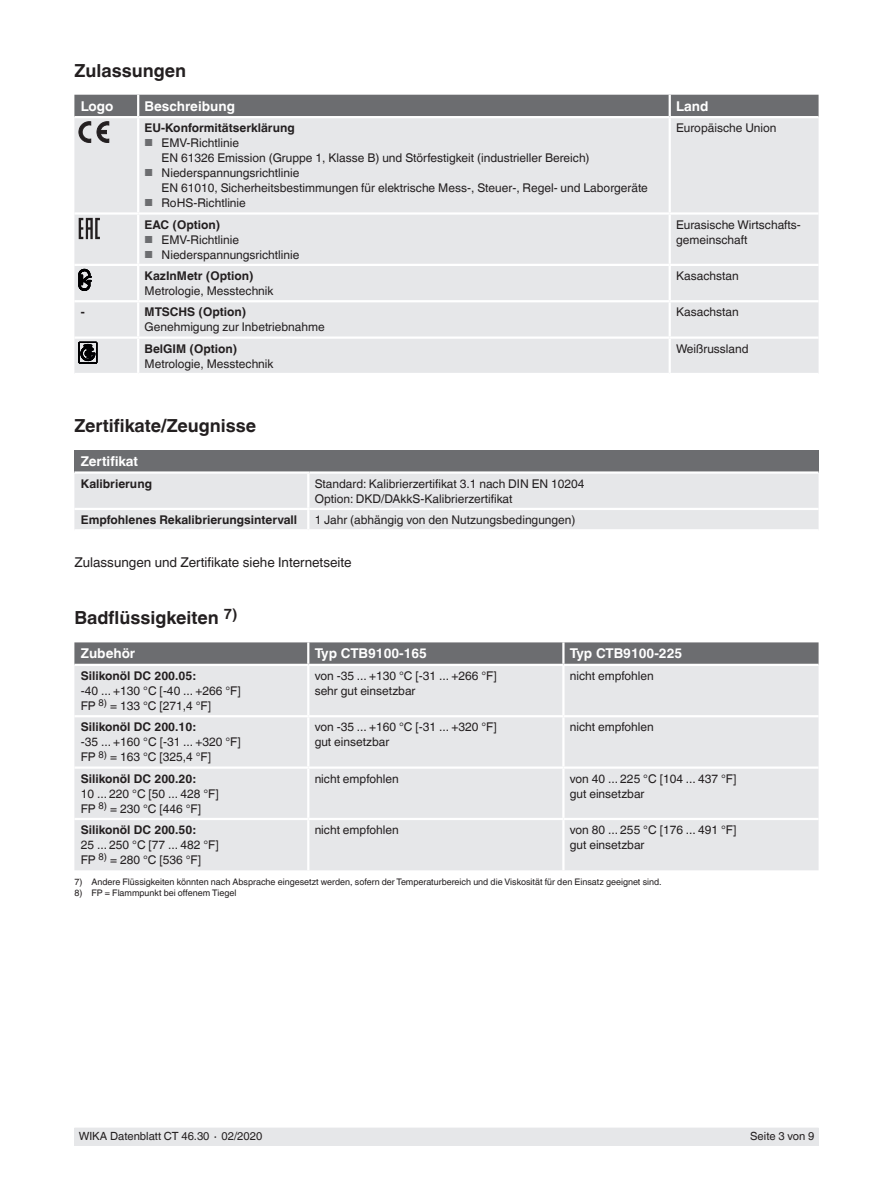
<style>
.page{position:relative;width:893px;height:1188px;background:#fff}
.page>*{position:absolute;margin:0;border:0;box-sizing:border-box;transform-origin:0 0}
.t1{font:700 18px "Helvetica World";color:#231f20}
.t2{font:700 13.5px "Helvetica World";color:#fff}
.t3{font:13.5px "Helvetica World";color:#231f20}
.t4{font:12px/15px "Helvetica World";color:#231f20}
.t5{font:700 12px "Helvetica World";color:#231f20}
.t6{font:11.25px "Helvetica World";color:#231f20}
.t7{font:9px "Helvetica World";color:#231f20}
.s1{font-size:10.2px;color:#6c6d70}
</style>
<div class="page">
<div style="left:74px;top:1128px;width:745px;height:17px;background:#e6e7e9"></div>
<div style="left:74px;top:142px;width:745px;height:231px;background:#e6e7e9"></div>
<hr style="left:138px;top:212px;width:532px;height:3px;background:#fff">
<hr style="left:138px;top:264px;width:532px;height:2px;background:#fff">
<hr style="left:137px;top:266px;width:2px;height:34px;background:#fff">
<hr style="left:669px;top:266px;width:2px;height:34px;background:#fff">
<hr style="left:137px;top:339px;width:2px;height:34px;background:#fff">
<hr style="left:669px;top:339px;width:2px;height:34px;background:#fff">
<hr style="left:74px;top:336px;width:64px;height:3px;background:#fff">
<hr style="left:138px;top:336px;width:532px;height:3px;background:#fff">
<hr style="left:670px;top:336px;width:149px;height:3px;background:#fff">
<hr style="left:74px;top:300px;width:64px;height:2px;background:#fff">
<hr style="left:138px;top:300px;width:532px;height:2px;background:#fff">
<hr style="left:137px;top:302px;width:2px;height:34px;background:#fff">
<hr style="left:670px;top:300px;width:149px;height:2px;background:#fff">
<hr style="left:669px;top:302px;width:2px;height:34px;background:#fff">
<hr style="left:74px;top:212px;width:64px;height:3px;background:#fff">
<hr style="left:74px;top:264px;width:64px;height:2px;background:#fff">
<hr style="left:670px;top:212px;width:149px;height:3px;background:#fff">
<hr style="left:670px;top:264px;width:149px;height:2px;background:#fff">
<hr style="left:669px;top:118px;width:2px;height:94px;background:#fff">
<hr style="left:137px;top:118px;width:2px;height:94px;background:#fff">
<hr style="left:669px;top:215px;width:2px;height:49px;background:#fff">
<hr style="left:137px;top:215px;width:2px;height:49px;background:#fff">
<div style="left:74px;top:450px;width:745px;height:23px;background:#6c6d70"></div>
<div style="left:74px;top:474px;width:745px;height:55px;background:#e6e7e9"></div>
<hr style="left:307px;top:474px;width:2px;height:34px;background:#fff">
<hr style="left:74px;top:508px;width:235px;height:2px;background:#fff">
<hr style="left:74px;top:471px;width:235px;height:3px;background:#fff">
<hr style="left:309px;top:471px;width:510px;height:3px;background:#fff">
<hr style="left:309px;top:508px;width:510px;height:2px;background:#fff">
<svg style="left:307px;top:510px;width:2px;height:19px"></svg>
<svg style="left:74px;top:642px;width:745px;height:22px;background:#707174"></svg>
<div style="left:74px;top:666px;width:745px;height:204px;background:#e6e7e9"></div>
<hr style="left:307px;top:642px;width:2px;height:22px;background:#fff">
<hr style="left:562px;top:642px;width:3px;height:22px;background:#fff">
<hr style="left:307px;top:666px;width:2px;height:49px;background:#fff">
<hr style="left:562px;top:666px;width:3px;height:49px;background:#fff">
<hr style="left:74px;top:715px;width:234px;height:2px;background:#fff">
<hr style="left:308px;top:715px;width:255px;height:2px;background:#fff">
<hr style="left:307px;top:717px;width:2px;height:49px;background:#fff">
<hr style="left:563px;top:715px;width:256px;height:2px;background:#fff">
<hr style="left:562px;top:717px;width:3px;height:49px;background:#fff">
<hr style="left:74px;top:766px;width:234px;height:3px;background:#fff">
<hr style="left:308px;top:766px;width:255px;height:3px;background:#fff">
<hr style="left:307px;top:769px;width:2px;height:49px;background:#fff">
<hr style="left:563px;top:766px;width:256px;height:3px;background:#fff">
<hr style="left:562px;top:769px;width:3px;height:49px;background:#fff">
<hr style="left:74px;top:818px;width:234px;height:2px;background:#fff">
<hr style="left:308px;top:818px;width:255px;height:2px;background:#fff">
<hr style="left:307px;top:820px;width:2px;height:50px;background:#fff">
<hr style="left:563px;top:818px;width:256px;height:2px;background:#fff">
<hr style="left:562px;top:820px;width:3px;height:50px;background:#fff">
<svg style="left:74px;top:95px;width:745px;height:47px;background:#afb0b2"></svg>
<svg style="left:79px;top:218px;width:21px;height:21px"></svg>
<svg style="left:79px;top:269px;width:12px;height:22px"></svg>
<svg style="left:79px;top:342px;width:18px;height:22px"></svg>
<h1 class="t1" style="left:74px;top:60px;width:113px">Zulassungen</h1>
<p class="t2" style="left:81px;top:98px;width:34px">Logo</p>
<p class="t2" style="left:145px;top:98px;width:92px">Beschreibung</p>
<p class="t2" style="left:676px;top:98px;width:34px">Land</p>
<p class="t5" style="left:145px;top:121px;width:152px">EU-Konformitätserklärung</p>
<p class="t4" style="left:162px;top:135px;width:430px;text-indent:-17px"><span class="s1">■</span> EMV-Richtlinie<br>EN 61326 Emission (Gruppe 1, Klasse B) und Störfestigkeit (industrieller Bereich)</p>
<p class="t4" style="left:162px;top:165px;width:488px;text-indent:-17px"><span class="s1">■</span> Niederspannungsrichtlinie<br>EN 61010, Sicherheitsbestimmungen für elektrische Mess-, Steuer-, Regel- und Laborgeräte</p>
<p class="t4" style="left:145px;top:195px;width:103px"><span class="s1">■</span> RoHS-Richtlinie</p>
<p class="t4" style="left:676px;top:120px;width:102px">Europäische Union</p>
<p class="t5" style="left:145px;top:217px;width:77px">EAC (Option)</p>
<p class="t4" style="left:145px;top:232px;width:96px"><span class="s1">■</span> EMV-Richtlinie</p>
<p class="t4" style="left:145px;top:247px;width:156px"><span class="s1">■</span> Niederspannungsrichtlinie</p>
<p class="t4" style="left:676px;top:217px;width:126px">Eurasische Wirtschafts&shy;gemeinschaft</p>
<p class="t5" style="left:145px;top:269px;width:111px">KazInMetr (Option)</p>
<p class="t4" style="left:145px;top:283px;width:130px">Metrologie, Messtechnik</p>
<p class="t4" style="left:676px;top:268px;width:64px">Kasachstan</p>
<p class="t5" style="left:81px;top:305px;width:5px">-</p>
<p class="t5" style="left:145px;top:305px;width:103px">MTSCHS (Option)</p>
<p class="t4" style="left:145px;top:320px;width:182px">Genehmigung zur Inbetriebnahme</p>
<p class="t4" style="left:676px;top:305px;width:64px">Kasachstan</p>
<p class="t5" style="left:145px;top:341px;width:94px">BelGIM (Option)</p>
<p class="t4" style="left:145px;top:356px;width:130px">Metrologie, Messtechnik</p>
<p class="t4" style="left:676px;top:341px;width:74px">Weißrussland</p>
<h1 class="t1" style="left:74px;top:415px;width:183px">Zertifikate/Zeugnisse</h1>
<p class="t2" style="left:81px;top:454px;width:59px">Zertifikat</p>
<p class="t5" style="left:81px;top:476px;width:73px">Kalibrierung</p>
<p class="t4" style="left:315px;top:476px;width:271px">Standard: Kalibrierzertifikat 3.1 nach DIN EN 10204<br>Option: DKD/DAkkS-Kalibrierzertifikat</p>
<p class="t5" style="left:81px;top:513px;width:218px">Empfohlenes Rekalibrierungsintervall</p>
<p class="t4" style="left:315px;top:512px;width:262px">1 Jahr (abhängig von den Nutzungsbedingungen)</p>
<p class="t3" style="left:74px;top:555px;width:279px">Zulassungen und Zertifikate siehe Internetseite</p>
<h1 class="t1" style="left:74px;top:608px;width:164px">Badflüssigkeiten <sup>7)</sup></h1>
<p class="t2" style="left:81px;top:646px;width:56px">Zubehör</p>
<p class="t2" style="left:315px;top:646px;width:114px">Typ CTB9100-165</p>
<p class="t2" style="left:570px;top:646px;width:114px">Typ CTB9100-225</p>
<p class="t5" style="left:81px;top:669px;width:116px">Silikonöl DC 200.05:</p>
<p class="t4" style="left:81px;top:683px;width:161px">-40 ... +130 °C [-40 ... +266 °F]<br>FP <sup>8)</sup> = 133 °C [271,4 °F]</p>
<p class="t4" style="left:315px;top:668px;width:183px">von -35 ... +130 °C [-31 ... +266 °F] sehr gut einsetzbar</p>
<p class="t4" style="left:570px;top:668px;width:86px">nicht empfohlen</p>
<p class="t5" style="left:81px;top:720px;width:116px">Silikonöl DC 200.10:</p>
<p class="t4" style="left:81px;top:735px;width:161px">-35 ... +160 °C [-31 ... +320 °F]<br>FP <sup>8)</sup> = 163 °C [325,4 °F]</p>
<p class="t5" style="left:81px;top:771px;width:116px">Silikonöl DC 200.20:</p>
<p class="t4" style="left:81px;top:786px;width:139px">10 ... 220 °C [50 ... 428 °F]<br>FP <sup>8)</sup> = 230 °C [446 °F]</p>
<p class="t4" style="left:315px;top:720px;width:183px">von -35 ... +160 °C [-31 ... +320 °F] gut einsetzbar</p>
<p class="t4" style="left:570px;top:720px;width:86px">nicht empfohlen</p>
<p class="t4" style="left:315px;top:771px;width:86px">nicht empfohlen</p>
<p class="t4" style="left:570px;top:771px;width:168px">von 40 ... 225 °C [104 ... 437 °F] gut einsetzbar</p>
<p class="t4" style="left:315px;top:822px;width:86px">nicht empfohlen</p>
<p class="t4" style="left:570px;top:822px;width:168px">von 80 ... 255 °C [176 ... 491 °F] gut einsetzbar</p>
<p class="t7" style="left:74px;top:877px;width:589px">7) Andere Flüssigkeiten könnten nach Absprache eingesetzt werden, sofern der Temperaturbereich und die Viskosität für den Einsatz geeignet sind.</p>
<p class="t7" style="left:74px;top:887px;width:164px">8) FP = Flammpunkt bei offenem Tiegel</p>
<p class="t5" style="left:81px;top:823px;width:116px">Silikonöl DC 200.50:</p>
<p class="t4" style="left:81px;top:837px;width:139px">25 ... 250 °C [77 ... 482 °F]<br>FP <sup>8)</sup> = 280 °C [536 °F]</p>
<p class="t6" style="left:79px;top:1130px;width:185px">WIKA Datenblatt CT 46.30 ∙ 02/2020</p>
<p class="t6" style="left:750px;top:1130px;width:66px">Seite 3 von 9</p>
</div>
